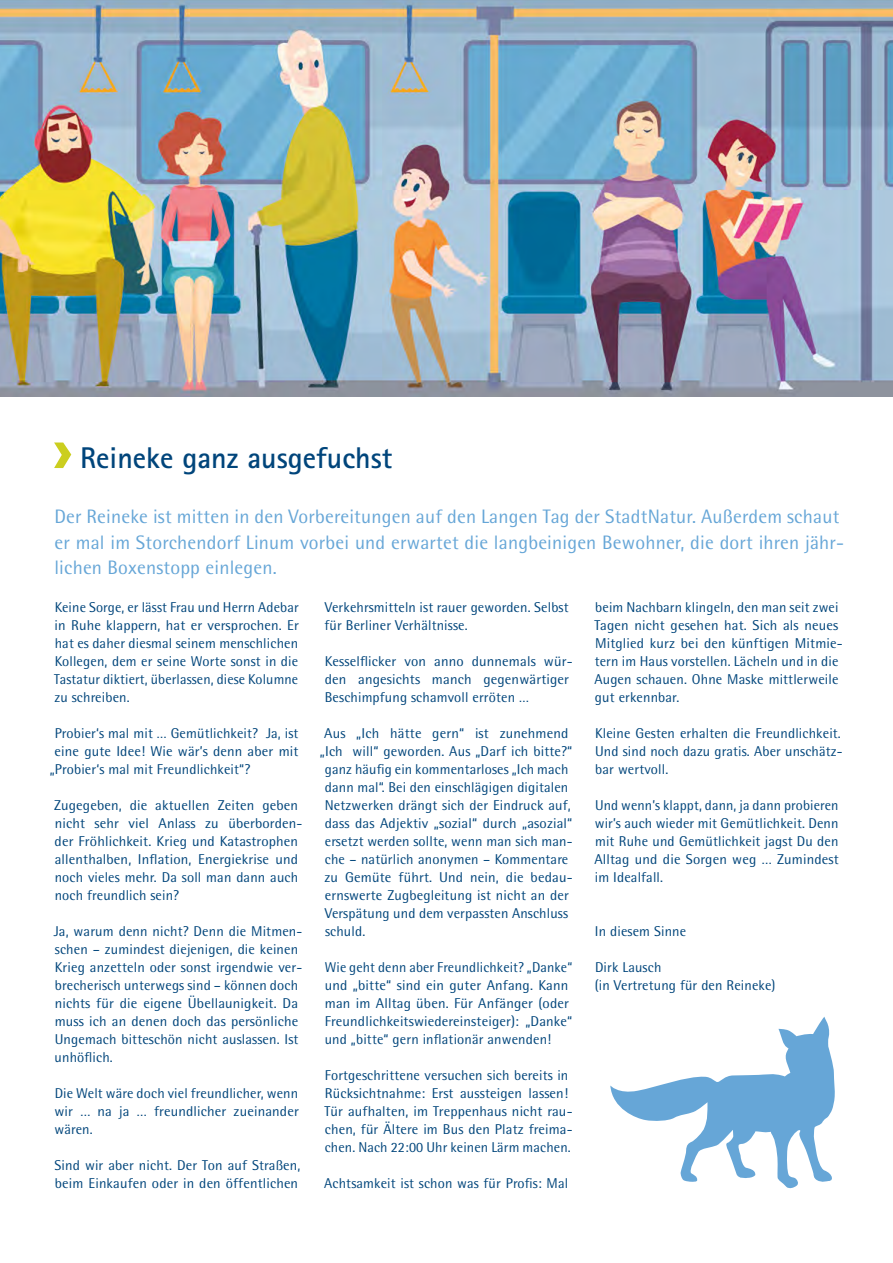
<style>
.page{position:relative;width:893px;height:1263px;background:#fff}
.page>*{position:absolute;margin:0;border:0;box-sizing:border-box;transform-origin:0 0}
.t1{font:700 30px "Rotis Sans Serif";color:#00457b}
.t2{font:19.5px/25.5px "Rotis Semi Sans";letter-spacing:.01em;color:#66a6d7}
.t3{font:14.25px/18px "Rotis Semi Sans";letter-spacing:.01em;color:#00457b}
</style>
<div class="page">
<svg style="left:54px;top:442px;width:17px;height:26px"></svg>
<svg style="left:610px;top:1017px;width:225px;height:172px"></svg>
<img style="left:0;top:0;width:893px;height:396px">
<h1 class="t1" style="left:80px;top:439px;width:314px">Reineke ganz ausgefuchst</h1>
<h2 class="t2" style="left:54px;top:504px;width:791px">Der Reineke ist mitten in den Vorbereitungen auf den Langen Tag der StadtNatur. Außerdem schaut er mal im Storchendorf Linum vorbei und erwartet die langbeinigen Bewohner, die dort ihren jähr&shy;lichen Boxenstopp einlegen.</h2>
<p class="t3" style="left:54px;top:598px;width:246px;text-align:justify">Keine Sorge, er lässt Frau und Herrn Adebar in Ruhe klappern, hat er versprochen. Er hat es daher diesmal seinem menschlichen Kollegen, dem er seine Worte sonst in die Tastatur diktiert, überlassen, diese Kolumne zu schreiben.</p>
<p class="t3" style="left:55px;top:724px;width:245px">Probier‘s mal mit … Gemütlichkeit? Ja, ist</p>
<p class="t3" style="left:55px;top:742px;width:245px">eine gute Idee! Wie wär’s denn aber mit</p>
<p class="t3" style="left:50px;top:760px;width:202px">„Probier‘s mal mit Freundlichkeit“?</p>
<p class="t3" style="left:54px;top:796px;width:250px">Zugegeben, die aktuellen Zeiten geben nicht sehr viel Anlass zu überborden&shy;der Fröhlichkeit. Krieg und Katastrophen allenthalben, Inflation, Energiekrise und noch vieles mehr. Da soll man dann auch noch freundlich sein?</p>
<p class="t3" style="left:54px;top:922px;width:250px">Ja, warum denn nicht? Denn die Mitmen&shy;schen – zumindest diejenigen, die keinen Krieg anzetteln oder sonst irgendwie ver&shy;brecherisch unterwegs sind – können doch nichts für die eigene Übellaunigkeit. Da muss ich an denen doch das persönliche Ungemach bitteschön nicht auslassen. Ist unhöflich.</p>
<p class="t3" style="left:54px;top:1084px;width:246px;text-align:justify">Die Welt wäre doch viel freundlicher, wenn wir … na ja … freundlicher zueinander wären.</p>
<p class="t3" style="left:55px;top:1156px;width:247px">Sind wir aber nicht. Der Ton auf Straßen, beim Einkaufen oder in den öffentlichen</p>
<p class="t3" style="left:325px;top:598px;width:246px">Verkehrsmitteln ist rauer geworden. Selbst für Berliner Verhältnisse.</p>
<p class="t3" style="left:325px;top:652px;width:249px">Kesselflicker von anno dunnemals wür&shy;den angesichts manch gegenwärtiger<br>Beschimpfung schamvoll erröten …</p>
<p class="t3" style="left:324px;top:724px;width:246px">Aus „Ich hätte gern“ ist zunehmend</p>
<p class="t3" style="left:320px;top:742px;width:254px">„Ich will“ geworden. Aus „Darf ich bitte?“</p>
<p class="t3" style="left:325px;top:760px;width:245px">ganz häufig ein kommentarloses „Ich mach</p>
<p class="t3" style="left:325px;top:778px;width:245px">dann mal“. Bei den einschlägigen digitalen</p>
<p class="t3" style="left:325px;top:796px;width:247px">Netzwerken drängt sich der Eindruck auf,</p>
<p class="t3" style="left:325px;top:814px;width:249px">dass das Adjektiv „sozial“ durch „asozial“</p>
<p class="t3" style="left:325px;top:832px;width:249px">ersetzt werden sollte, wenn man sich man-</p>
<p class="t3" style="left:325px;top:850px;width:245px">che – natürlich anonymen – Kommentare</p>
<p class="t3" style="left:325px;top:868px;width:250px">zu Gemüte führt. Und nein, die bedau-</p>
<p class="t3" style="left:325px;top:886px;width:246px">ernswerte Zugbegleitung ist nicht an der</p>
<p class="t3" style="left:325px;top:904px;width:245px">Verspätung und dem verpassten Anschluss</p>
<p class="t3" style="left:325px;top:922px;width:42px">schuld.</p>
<p class="t3" style="left:325px;top:958px;width:249px">Wie geht denn aber Freundlichkeit? „Danke“ und „bitte“ sind ein guter Anfang. Kann man im Alltag üben. Für Anfänger (oder Freundlichkeitswiedereinsteiger): „Danke“ und „bitte“ gern inflationär anwenden!</p>
<p class="t3" style="left:324px;top:1066px;width:250px">Fortgeschrittene versuchen sich bereits in Rücksichtnahme: Erst aussteigen lassen!<br>Tür aufhalten, im Treppenhaus nicht rau&shy;chen, für Ältere im Bus den Platz freima&shy;chen. Nach 22:00 Uhr keinen Lärm machen.</p>
<p class="t3" style="left:324px;top:1174px;width:246px">Achtsamkeit ist schon was für Profis: Mal</p>
<p class="t3" style="left:594px;top:598px;width:250px">beim Nachbarn klingeln, den man seit zwei Tagen nicht gesehen hat. Sich als neues Mitglied kurz bei den künftigen Mitmie&shy;tern im Haus vorstellen. Lächeln und in die Augen schauen. Ohne Maske mittlerweile gut erkennbar.</p>
<p class="t3" style="left:595px;top:724px;width:249px">Kleine Gesten erhalten die Freundlichkeit.<br>Und sind noch dazu gratis. Aber unschätz&shy;bar wertvoll.</p>
<p class="t3" style="left:594px;top:796px;width:246px;text-align:justify">Und wenn’s klappt, dann, ja dann probieren wir’s auch wieder mit Gemütlichkeit. Denn mit Ruhe und Gemütlichkeit jagst Du den Alltag und die Sorgen weg … Zumindest im Idealfall.</p>
<p class="t3" style="left:595px;top:922px;width:93px">In diesem Sinne</p>
<p class="t3" style="left:595px;top:958px;width:182px">Dirk Lausch<br>(in Vertretung für den Reineke)</p>
</div>
